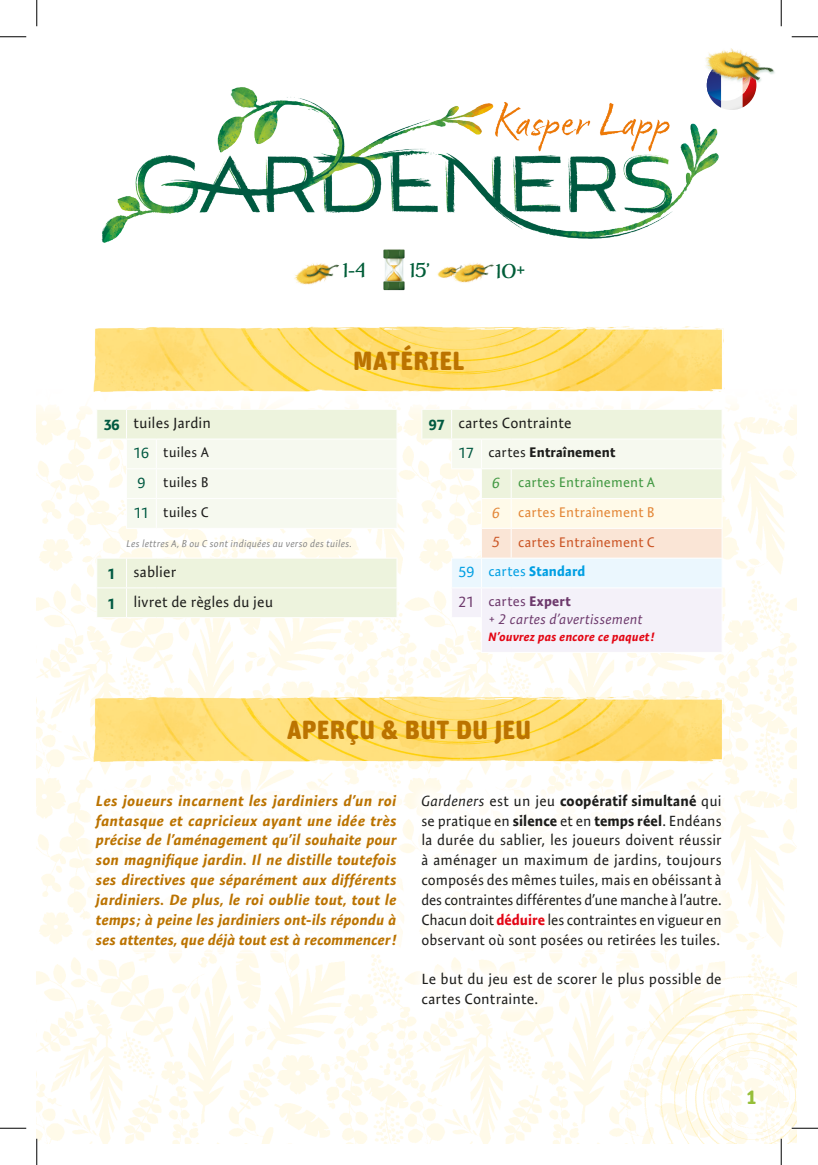
<style>
.page{position:relative;width:818px;height:1165px;background:#fff}
.page>*{position:absolute;margin:0;border:0;box-sizing:border-box;transform-origin:0 0}
.t1{font:900 26.25px "Unit Rounded Pro";letter-spacing:.005em;color:#bb7300}
.t2{font:700 21px "Unit Rounded Pro";color:#97bf3a}
.t3{font:20.65px "Adorn Roman";color:#005d38}
.t4{font:14.88px/19.8px "Expo Sans Pro";letter-spacing:.005em;color:#1d1d1b;text-align:justify}
.t5{font:italic 700 14.88px/19.8px "Expo Sans Pro";letter-spacing:.015em;color:#bb7300;text-align:justify}
.t6{font:italic 14px/17.5px "Expo Sans Pro";letter-spacing:.01em;color:#6d396c}
.t7{font:14px "Expo Sans Pro";letter-spacing:.005em;color:#1d1d1b}
.t8{font:700 14px "Expo Sans Pro";letter-spacing:.015em;color:#1d1d1b}
.t9{font:14px "Expo Sans Pro";letter-spacing:.005em;color:#419842}
.t10{font:14px "Expo Sans Pro";letter-spacing:.005em;color:#e38636}
.t11{font:14px "Expo Sans Pro";letter-spacing:.005em;color:#cb5525}
.t12{font:700 14px "Expo Sans Pro";letter-spacing:.015em;color:#009fe3}
.t13{font:italic 700 12.25px "Expo Sans Pro";letter-spacing:.02em;color:#e30614}
.t14{font:italic 9.97px "Expo Sans Pro";letter-spacing:.02em;color:#878787}
.s1{font-size:18.2px}
.s2{font-weight:700;color:#005941}
.s3{font-size:14.88px;color:#005941}
.s4{font-weight:400;font-size:14.88px;color:#005941}
.s5{font-weight:400}
.s6{font-style:italic;font-size:14.88px}
.s7{font-weight:400;font-size:14.88px}
.s8{font-style:normal;font-size:14.88px}
.s9{font-style:normal}
.s10{font-weight:700;font-style:normal}
.s11{font-style:italic}
.s12{font-weight:700}
.s13{font-weight:700;color:#e30614}
</style>
<div class="page">
<img style="left:37px;top:426px;width:759px;height:717px">
<img style="left:626px;top:977px;width:170px;height:166px">
<img style="left:79px;top:326px;width:660px;height:83px">
<img style="left:76px;top:679px;width:665px;height:99px">
<img style="left:101px;top:87px;width:618px;height:156px">
<img style="left:294px;top:263px;width:45px;height:22px">
<img style="left:437px;top:267px;width:12px;height:11px">
<img style="left:449px;top:263px;width:45px;height:20px">
<img style="left:383px;top:249px;width:22px;height:42px">
<svg style="left:706px;top:98px;width:47px;height:12px"></svg>
<img style="left:697px;top:48px;width:78px;height:50px">
<svg style="left:97px;top:409px;width:354px;height:209px;fill:#edf3dd"></svg>
<svg style="left:127px;top:439px;width:324px;height:89px;fill:#f6f9ef"></svg>
<hr style="left:96px;top:409px;width:30px;height:1px;background:#fff">
<svg style="left:96px;top:426px;width:1px;height:13px"></svg>
<hr style="left:126px;top:409px;width:30px;height:1px;background:#fff">
<hr style="left:156px;top:409px;width:241px;height:1px;background:#fff">
<hr style="left:421px;top:409px;width:30px;height:1px;background:#fff">
<svg style="left:421px;top:410px;width:1px;height:29px"></svg>
<hr style="left:96px;top:439px;width:30px;height:1px;background:#fff">
<hr style="left:126px;top:439px;width:30px;height:1px;background:#fff">
<hr style="left:156px;top:439px;width:241px;height:1px;background:#fff">
<hr style="left:421px;top:439px;width:30px;height:1px;background:#fff">
<hr style="left:126px;top:468px;width:30px;height:1px;background:#fff">
<hr style="left:156px;top:468px;width:241px;height:1px;background:#fff">
<hr style="left:126px;top:498px;width:30px;height:1px;background:#fff">
<svg style="left:126px;top:410px;width:1px;height:118px"></svg>
<hr style="left:156px;top:498px;width:241px;height:1px;background:#fff">
<svg style="left:156px;top:440px;width:1px;height:88px"></svg>
<svg style="left:396px;top:410px;width:1px;height:118px"></svg>
<hr style="left:126px;top:528px;width:30px;height:1px;background:#fff">
<hr style="left:156px;top:528px;width:241px;height:1px;background:#fff">
<hr style="left:96px;top:558px;width:30px;height:1px;background:#fff">
<hr style="left:126px;top:558px;width:30px;height:1px;background:#fff">
<hr style="left:156px;top:558px;width:241px;height:1px;background:#fff">
<hr style="left:96px;top:587px;width:30px;height:1px;background:#fff">
<svg style="left:96px;top:558px;width:1px;height:59px"></svg>
<hr style="left:126px;top:587px;width:30px;height:1px;background:#fff">
<svg style="left:126px;top:559px;width:1px;height:58px"></svg>
<hr style="left:156px;top:587px;width:241px;height:1px;background:#fff">
<svg style="left:396px;top:558px;width:1px;height:59px"></svg>
<svg style="left:451px;top:410px;width:271px;height:242px"></svg>
<hr style="left:511px;top:587px;width:211px;height:1px;background:#fff">
<hr style="left:721px;top:588px;width:1px;height:30px;background:#fff">
<hr style="left:721px;top:618px;width:1px;height:34px;background:#fff">
<hr style="left:481px;top:652px;width:30px;height:1px;background:#fff">
<hr style="left:511px;top:652px;width:211px;height:1px;background:#fff">
<hr style="left:96px;top:617px;width:30px;height:1px;background:#fff">
<hr style="left:126px;top:617px;width:30px;height:1px;background:#fff">
<hr style="left:156px;top:617px;width:241px;height:1px;background:#fff">
<hr style="left:451px;top:617px;width:31px;height:1px;background:#fff">
<hr style="left:481px;top:618px;width:1px;height:34px;background:#fff">
<div style="left:81px;top:780px;width:329px;height:181px;background:#fff"></div>
<div style="left:408px;top:780px;width:326px;height:238px;background:#fff"></div>
<hr style="left:791px;top:1127px;width:27px;height:2px;background:#fff">
<hr style="left:36px;top:1139px;width:2px;height:26px;background:#fff">
<hr style="left:780px;top:1139px;width:2px;height:26px;background:#fff">
<svg style="left:0;top:36px;width:26px;height:1px"></svg>
<svg style="left:791px;top:36px;width:27px;height:1px"></svg>
<svg style="left:0;top:1128px;width:26px;height:1px"></svg>
<svg style="left:791px;top:1128px;width:27px;height:1px"></svg>
<svg style="left:36px;top:0;width:1px;height:26px"></svg>
<svg style="left:36px;top:1139px;width:1px;height:26px"></svg>
<svg style="left:781px;top:0;width:1px;height:26px"></svg>
<svg style="left:781px;top:1139px;width:1px;height:26px"></svg>
<h3 class="t3" style="left:342px;top:257px;width:25px">1-4</h3>
<h3 class="t3" style="left:409px;top:257px;width:22px">15’</h3>
<h3 class="t3" style="left:495px;top:258px;width:31px">10<span class="s1">+</span></h3>
<h1 class="t1" style="left:353px;top:341px;width:113px">MATÉRIEL</h1>
<p class="t4" style="left:104px;top:413px;width:109px"><span class="s2">36</span> tuiles Jardin</p>
<p class="t4" style="left:429px;top:413px;width:144px"><span class="s2">97</span> cartes Contrainte</p>
<p class="t7" style="left:133px;top:444px;width:77px"><span class="s3">16</span> tuiles A</p>
<p class="t8" style="left:458px;top:444px;width:158px"><span class="s4">17</span> <span class="s5">cartes</span> Entraînement</p>
<p class="t7" style="left:137px;top:474px;width:73px"><span class="s3">9</span> tuiles B</p>
<p class="t9" style="left:492px;top:474px;width:164px"><span class="s6">6</span> cartes Entraînement A</p>
<p class="t7" style="left:134px;top:504px;width:76px"><span class="s3">11</span> tuiles C</p>
<p class="t10" style="left:492px;top:504px;width:164px"><span class="s6">6</span> cartes Entraînement B</p>
<p class="t14" style="left:126px;top:538px;width:227px">Les lettres A, B ou C sont indiquées au verso des tuiles.</p>
<p class="t11" style="left:492px;top:533px;width:164px"><span class="s6">5</span> cartes Entraînement C</p>
<p class="t4" style="left:107px;top:562px;width:70px"><span class="s2">1</span> sablier</p>
<p class="t12" style="left:458px;top:563px;width:128px"><span class="s7">59</span> <span class="s5">cartes</span> Standard</p>
<p class="t4" style="left:107px;top:592px;width:167px"><span class="s2">1</span> livret de règles du jeu</p>
<p class="t6" style="left:488px;top:592px;width:156px;text-indent:-30px"><span class="s8">21</span> <span class="s9">cartes</span> <span class="s10">Expert<br></span>+ 2 cartes d’avertissement</p>
<p class="t13" style="left:488px;top:629px;width:168px">N’ouvrez pas encore ce paquet!</p>
<h1 class="t1" style="left:287px;top:711px;width:246px">APERÇU &amp; BUT DU JEU</h1>
<p class="t5" style="left:96px;top:790px;width:302px">Les joueurs incarnent les jardiniers d’un roi fantasque et capricieux ayant une idée très précise de l’aménagement qu’il souhaite pour son magnifique jardin. Il ne distille toutefois ses directives que séparément aux différents jardiniers. De plus, le roi oublie tout, tout le temps ; à peine les jardiniers ont-ils répondu à ses attentes, que déjà tout est à recommencer!</p>
<p class="t4" style="left:421px;top:790px;width:302px"><span class="s11">Gardeners</span> est un jeu <span class="s12">coopératif simultané</span> qui se pratique en <span class="s12">silence</span> et en <span class="s12">temps réel</span>. Endéans la durée du sablier, les joueurs doivent réussir à aménager un maximum de jardins, toujours composés des mêmes tuiles, mais en obéissant à des contraintes différentes d’une manche à l’autre.<br>Chacun doit <span class="s13">déduire</span> les contraintes en vigueur en observant où sont posées ou retirées les tuiles.</p>
<p class="t4" style="left:421px;top:969px;width:302px">Le but du jeu est de scorer le plus possible de cartes Contrainte.</p>
<h2 class="t2" style="left:746px;top:1082px;width:12px">1</h2>
</div>
